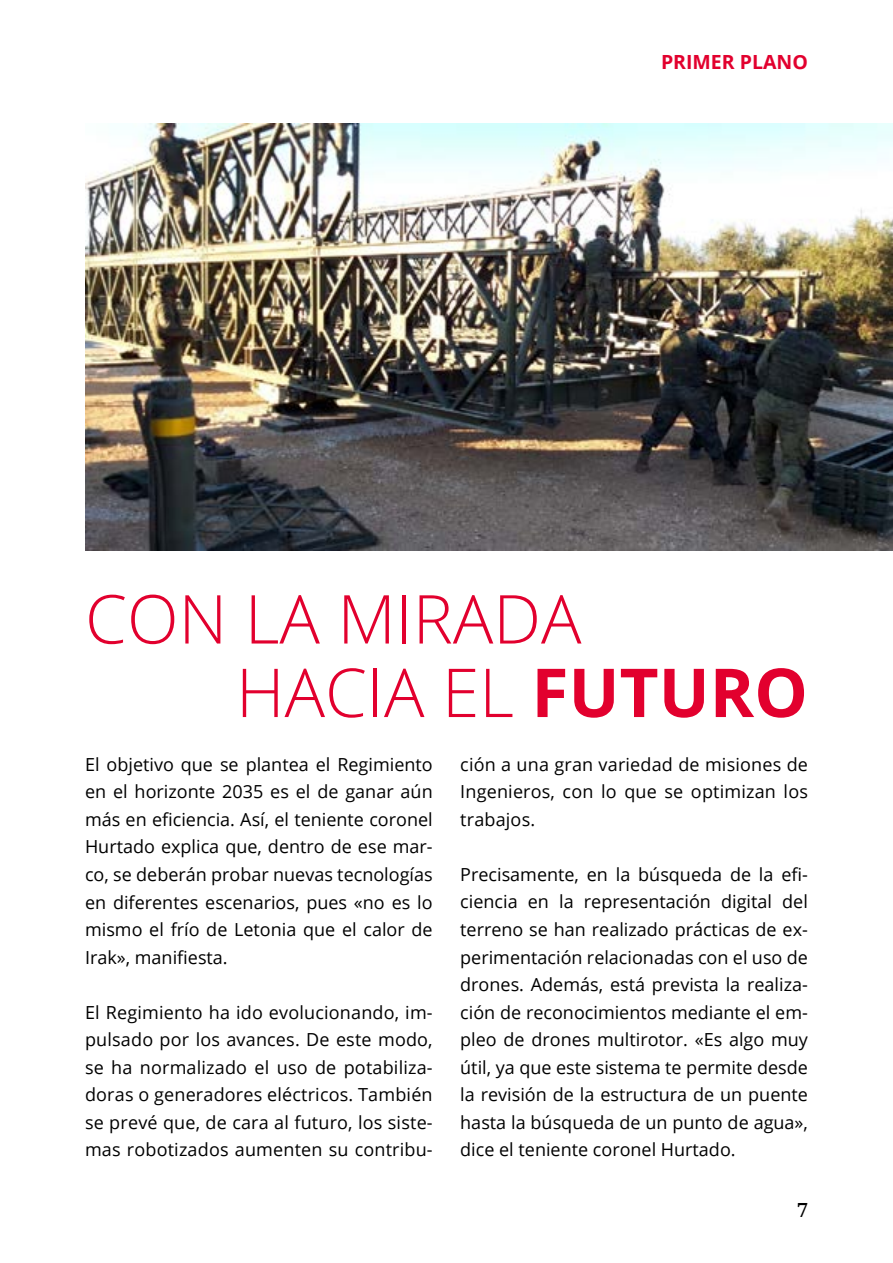
<style>
.page{position:relative;width:893px;height:1263px;background:#fff}
.page>*{position:absolute;margin:0;border:0;box-sizing:border-box;transform-origin:0 0}
.t1{font:300 67.5px/73.5px "Open Sans";color:#e2002e}
.t2{font:700 19.5px "Open Sans";color:#e2002e}
.t3{font:700 19.5px "Droid Serif";color:#000}
.t4{font:18px/27.6px "Open Sans";letter-spacing:.005em;color:#000;text-align:justify}
.s1{font-weight:700}
</style>
<div class="page">
<img style="left:85px;top:123px;width:808px;height:427px">
<p class="t2" style="left:661px;top:48px;width:148px">PRIMER PLANO</p>
<h1 class="t1" style="left:236px;top:580px;width:573px;text-indent:-151px">CON LA MIRADA<br>HACIA EL <span class="s1">FUTURO</span></h1>
<p class="t4" style="left:85px;top:750px;width:349px">El objetivo que se plantea el Regimiento en el horizonte 2035 es el de ganar aún más en eficiencia. Así, el teniente coronel Hurtado explica que, dentro de ese mar&shy;co, se deberán probar nuevas tecnologías en diferentes escenarios, pues «no es lo mismo el frío de Letonia que el calor de Irak», manifiesta.</p>
<p class="t4" style="left:85px;top:998px;width:349px">El Regimiento ha ido evolucionando, im&shy;pulsado por los avances. De este modo, se ha normalizado el uso de potabiliza&shy;doras o generadores eléctricos. También se prevé que, de cara al futuro, los siste&shy;mas robotizados aumenten su contribu-</p>
<p class="t4" style="left:460px;top:750px;width:349px">ción a una gran variedad de misiones de Ingenieros, con lo que se optimizan los trabajos.</p>
<p class="t4" style="left:460px;top:860px;width:349px">Precisamente, en la búsqueda de la efi&shy;ciencia en la representación digital del terreno se han realizado prácticas de ex&shy;perimentación relacionadas con el uso de drones. Además, está prevista la realiza&shy;ción de reconocimientos mediante el em&shy;pleo de drones multirotor. «Es algo muy útil, ya que este sistema te permite desde la revisión de la estructura de un puente hasta la búsqueda de un punto de agua», dice el teniente coronel Hurtado.</p>
<p class="t3" style="left:797px;top:1199px;width:12px">7</p>
</div>
